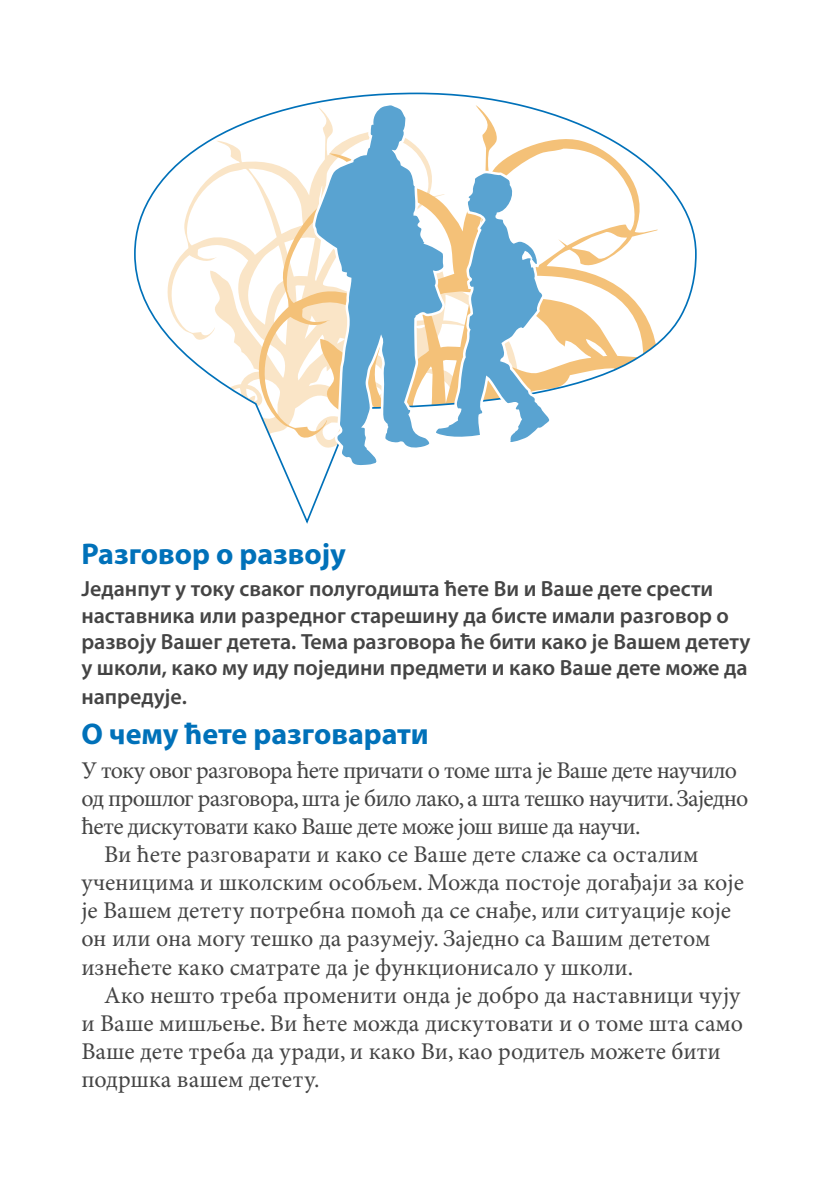
<style>
.page{position:relative;width:840px;height:1191px;background:#fff}
.page>*{position:absolute;margin:0;border:0;box-sizing:border-box;transform-origin:0 0}
.t1{font:700 30px "Myriad Pro";color:#0071b9}
.t2{font:24px "Minion Pro";color:#444}
.t3{font:24px "Minion Pro";letter-spacing:-.03em;color:#444}
.t4{font:600 22px/26.4px "Myriad Pro";color:#444}
</style>
<div class="page">
<svg style="left:134px;top:92px;width:563px;height:432px"></svg>
<svg style="left:312px;top:102px;width:136px;height:422px"></svg>
<svg style="left:431px;top:170px;width:120px;height:310px"></svg>
<p class="t1" style="left:81px;top:537px;width:266px">Разговор о развоју</p>
<p class="t4" style="left:81px;top:576px;width:670px">Једанпут у току сваког полугодишта ћете Ви и Ваше дете срести наставника или разредног старешину да бисте имали разговор о развоју Вашег детета. Тема разговора ће бити како је Вашем детету у школи, како му иду поједини предмети и како Ваше дете може да</p>
<p class="t4" style="left:81px;top:684px;width:107px">напредује.</p>
<p class="t1" style="left:81px;top:717px;width:349px">О чему ћете разговарати</p>
<p class="t3" style="left:81px;top:756px;width:657px">У току овог разговора ћете причати о томе шта је Ваше дете научило</p>
<p class="t3" style="left:81px;top:784px;width:668px">од прошлог разговора, шта је било лако, а шта тешко научити. Заједно</p>
<p class="t3" style="left:81px;top:812px;width:560px">ћете дискутовати како Ваше дете може још више да научи.</p>
<p class="t2" style="left:104px;top:840px;width:595px">Ви ћете разговарати и како се Ваше дете слаже са осталим</p>
<p class="t2" style="left:81px;top:868px;width:663px">ученицима и школским особљем. Можда постоје догађаји за које</p>
<p class="t2" style="left:81px;top:896px;width:651px">је Вашем детету потребна помоћ да се снађе, или ситуације које</p>
<p class="t2" style="left:81px;top:924px;width:630px">он или она могу тешко да разумеју. Заједно са Вашим дететом</p>
<p class="t2" style="left:81px;top:952px;width:553px">изнећете како сматрате да је функционисало у школи.</p>
<p class="t2" style="left:104px;top:981px;width:637px">Ако нешто треба променити онда је добро да наставници чују</p>
<p class="t2" style="left:81px;top:1009px;width:662px">и Ваше мишљење. Ви ћете можда дискутовати и о томе шта само</p>
<p class="t2" style="left:81px;top:1037px;width:640px">Ваше дете треба да уради, и како Ви, као родитељ можете бити</p>
<p class="t2" style="left:81px;top:1065px;width:240px">подршка вашем детету.</p>
</div>
